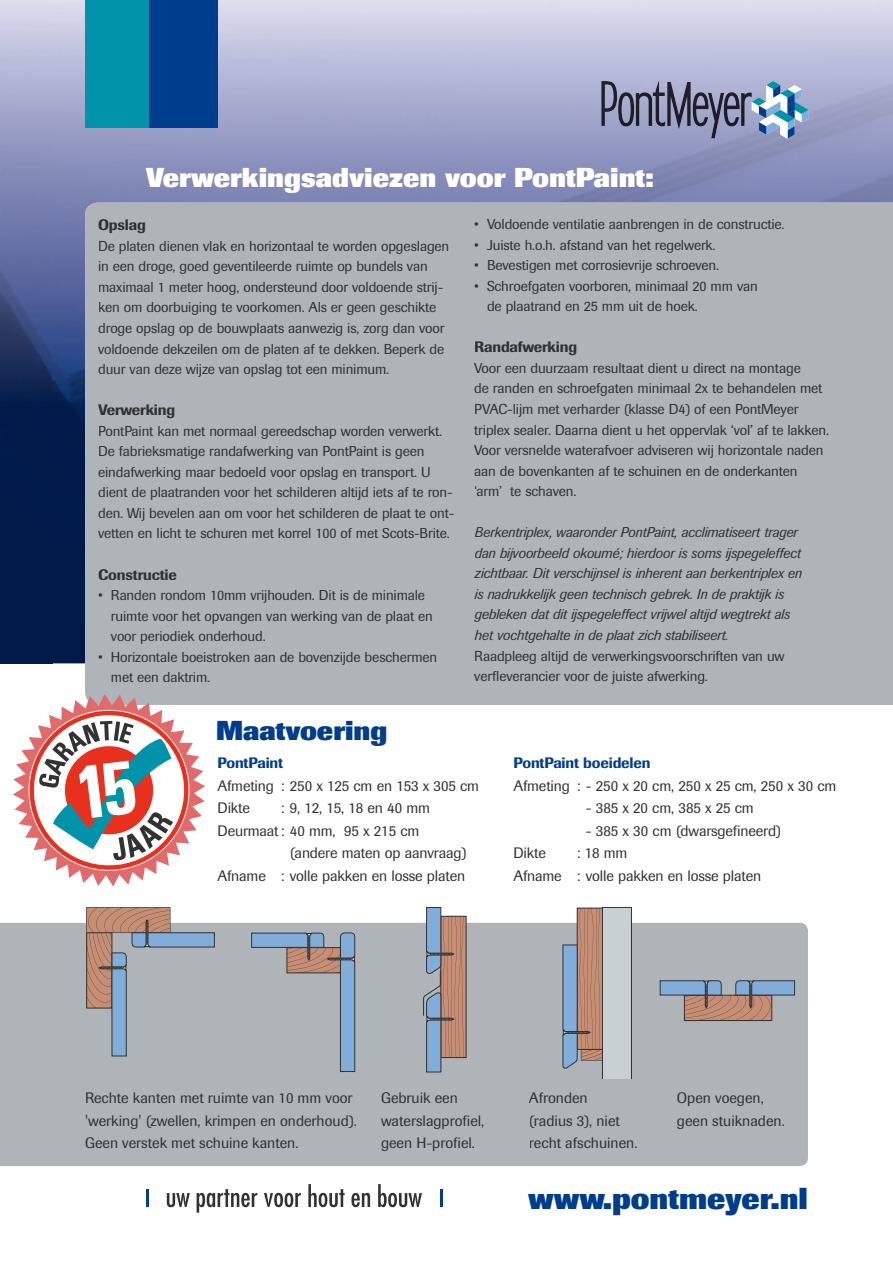
<style>
.page{position:relative;width:893px;height:1263px;background:#fff}
.page>*{position:absolute;margin:0;border:0;box-sizing:border-box;transform-origin:0 0}
.t1{font:800 30px "Imago";color:#003d8d}
.t2{font:800 27px "Imago";color:#fff}
.t3{font:800 27px "Imago";color:#003d8d}
.t4{font:15px/22.5px "Imago";letter-spacing:-.01em;color:#323232}
.t5{font:15px/22.5px "Imago";color:#2f3132}
.t6{font:500 15px "Imago";letter-spacing:-.01em;color:#2f3132}
.t7{font:500 15px "Imago";letter-spacing:-.01em;color:#003d8d}
.t8{font:14.25px/20.5px "Imago";letter-spacing:-.01em;color:#2f3132}
.t9{font:italic 14.25px/20.5px "Imago";letter-spacing:-.01em;color:#2f3132}
</style>
<div class="page">
<img style="left:53px;top:0;width:420px;height:204px">
<img style="left:0;top:0;width:53px;height:663px">
<img style="left:52px;top:204px;width:33px;height:459px">
<div style="left:85px;top:203px;width:808px;height:502px;background:#aeb4b8"></div>
<div style="left:0;top:923px;width:808px;height:243px;background:#aeb4b8"></div>
<div style="left:85px;top:0;width:132px;height:128px;background:#0093a9"></div>
<div style="left:149px;top:0;width:68px;height:128px;background:#003d8d"></div>
<svg style="left:86px;top:907px;width:129px;height:149px;background:#a9a7ab"></svg>
<svg style="left:251px;top:932px;width:105px;height:140px;background:#a2aab4"></svg>
<svg style="left:423px;top:907px;width:41px;height:165px;background:#a19596"></svg>
<svg style="left:562px;top:907px;width:70px;height:171px;background:#b1aaab"></svg>
<svg style="left:660px;top:980px;width:135px;height:41px;background:#9a9498"></svg>
<img style="left:667px;top:82px;width:24px;height:48px">
<img style="left:601px;top:81px;width:16px;height:45px">
<img style="left:724px;top:92px;width:28px;height:34px">
<img style="left:708px;top:93px;width:16px;height:45px">
<img style="left:618px;top:92px;width:16px;height:35px">
<img style="left:636px;top:92px;width:16px;height:34px">
<img style="left:653px;top:80px;width:12px;height:46px">
<img style="left:693px;top:92px;width:16px;height:34px">
<svg style="left:752px;top:81px;width:58px;height:59px"></svg>
<div style="left:99px;top:219px;width:46px;height:14px;background:#aeb4b8"></div>
<div style="left:99px;top:241px;width:350px;height:13px;background:#aeb4b8"></div>
<div style="left:99px;top:261px;width:329px;height:13px;background:#aeb4b8"></div>
<div style="left:99px;top:282px;width:344px;height:13px;background:#aeb4b8"></div>
<div style="left:99px;top:302px;width:337px;height:13px;background:#aeb4b8"></div>
<div style="left:99px;top:323px;width:346px;height:13px;background:#aeb4b8"></div>
<div style="left:98px;top:343px;width:346px;height:13px;background:#aeb4b8"></div>
<div style="left:99px;top:364px;width:289px;height:13px;background:#aeb4b8"></div>
<div style="left:98px;top:405px;width:76px;height:13px;background:#aeb4b8"></div>
<div style="left:99px;top:426px;width:343px;height:13px;background:#aeb4b8"></div>
<div style="left:99px;top:446px;width:325px;height:13px;background:#aeb4b8"></div>
<div style="left:99px;top:467px;width:332px;height:13px;background:#aeb4b8"></div>
<div style="left:99px;top:487px;width:353px;height:13px;background:#aeb4b8"></div>
<div style="left:99px;top:508px;width:355px;height:13px;background:#aeb4b8"></div>
<div style="left:98px;top:528px;width:352px;height:11px;background:#aeb4b8"></div>
<div style="left:99px;top:569px;width:77px;height:11px;background:#aeb4b8"></div>
<div style="left:99px;top:590px;width:326px;height:13px;background:#aeb4b8"></div>
<div style="left:112px;top:611px;width:321px;height:13px;background:#aeb4b8"></div>
<div style="left:111px;top:631px;width:154px;height:13px;background:#aeb4b8"></div>
<div style="left:99px;top:652px;width:338px;height:13px;background:#aeb4b8"></div>
<div style="left:112px;top:672px;width:97px;height:10px;background:#aeb4b8"></div>
<div style="left:475px;top:219px;width:309px;height:13px;background:#aeb4b8"></div>
<div style="left:475px;top:239px;width:240px;height:13px;background:#aeb4b8"></div>
<div style="left:475px;top:260px;width:243px;height:13px;background:#aeb4b8"></div>
<div style="left:475px;top:280px;width:323px;height:14px;background:#aeb4b8"></div>
<div style="left:488px;top:301px;width:209px;height:13px;background:#aeb4b8"></div>
<div style="left:475px;top:342px;width:101px;height:13px;background:#aeb4b8"></div>
<div style="left:474px;top:363px;width:327px;height:13px;background:#aeb4b8"></div>
<div style="left:475px;top:383px;width:347px;height:13px;background:#aeb4b8"></div>
<div style="left:475px;top:404px;width:323px;height:13px;background:#aeb4b8"></div>
<div style="left:474px;top:424px;width:355px;height:13px;background:#aeb4b8"></div>
<div style="left:474px;top:445px;width:350px;height:13px;background:#aeb4b8"></div>
<div style="left:475px;top:465px;width:322px;height:11px;background:#aeb4b8"></div>
<div style="left:475px;top:486px;width:101px;height:10px;background:#aeb4b8"></div>
<div style="left:475px;top:527px;width:324px;height:13px;background:#aeb4b8"></div>
<div style="left:475px;top:548px;width:327px;height:13px;background:#aeb4b8"></div>
<div style="left:474px;top:568px;width:328px;height:13px;background:#aeb4b8"></div>
<div style="left:475px;top:589px;width:309px;height:13px;background:#aeb4b8"></div>
<div style="left:474px;top:609px;width:316px;height:13px;background:#aeb4b8"></div>
<div style="left:475px;top:630px;width:253px;height:13px;background:#aeb4b8"></div>
<div style="left:475px;top:650px;width:310px;height:13px;background:#aeb4b8"></div>
<div style="left:474px;top:671px;width:233px;height:13px;background:#aeb4b8"></div>
<div style="left:86px;top:1093px;width:267px;height:10px;background:#aeb4b8"></div>
<div style="left:86px;top:1115px;width:271px;height:14px;background:#aeb4b8"></div>
<div style="left:86px;top:1138px;width:212px;height:10px;background:#aeb4b8"></div>
<div style="left:382px;top:1092px;width:76px;height:11px;background:#aeb4b8"></div>
<div style="left:381px;top:1115px;width:103px;height:14px;background:#aeb4b8"></div>
<div style="left:382px;top:1138px;width:92px;height:13px;background:#aeb4b8"></div>
<div style="left:529px;top:1093px;width:59px;height:10px;background:#aeb4b8"></div>
<div style="left:530px;top:1115px;width:90px;height:13px;background:#aeb4b8"></div>
<div style="left:530px;top:1138px;width:107px;height:10px;background:#aeb4b8"></div>
<div style="left:678px;top:1092px;width:86px;height:14px;background:#aeb4b8"></div>
<div style="left:678px;top:1115px;width:106px;height:14px;background:#aeb4b8"></div>
<svg style="left:13px;top:694px;width:192px;height:192px"></svg>
<svg style="left:167px;top:1184px;width:255px;height:29px"></svg>
<hr style="left:146px;top:1189px;width:3px;height:18px;background:#003d8d">
<hr style="left:440px;top:1189px;width:3px;height:18px;background:#003d8d">
<h2 class="t2" style="left:146px;top:161px;width:509px">Verwerkingsadviezen voor PontPaint:</h2>
<p class="t6" style="left:98px;top:216px;width:49px">Opslag</p>
<p class="t8" style="left:98px;top:236px;width:353px">De platen dienen vlak en horizontaal te worden opgeslagen in een droge, goed geventileerde ruimte op bundels van maximaal 1 meter hoog, ondersteund door voldoende strij&shy;ken om doorbuiging te voorkomen. Als er geen geschikte droge opslag op de bouwplaats aanwezig is, zorg dan voor voldoende dekzeilen om de platen af te dekken. Beperk de duur van deze wijze van opslag tot een minimum.</p>
<p class="t6" style="left:98px;top:401px;width:79px">Verwerking</p>
<p class="t8" style="left:98px;top:421px;width:358px">PontPaint kan met normaal gereedschap worden verwerkt.<br>De fabrieksmatige randafwerking van PontPaint is geen eindafwerking maar bedoeld voor opslag en transport. U dient de plaatranden voor het schilderen altijd iets af te ron&shy;den. Wij bevelen aan om voor het schilderen de plaat te ont&shy;vetten en licht te schuren met korrel 100 of met Scots-Brite.</p>
<p class="t6" style="left:98px;top:565px;width:80px">Constructie</p>
<p class="t8" style="left:111px;top:585px;width:323px;text-indent:-13px">• Randen rondom 10mm vrijhouden. Dit is de minimale ruimte voor het opvangen van werking van de plaat en voor periodiek onderhoud.</p>
<p class="t8" style="left:111px;top:647px;width:328px;text-indent:-13px">• Horizontale boeistroken aan de bovenzijde beschermen met een daktrim.</p>
<h2 class="t3" style="left:216px;top:714px;width:173px">Maatvoering</h2>
<p class="t8" style="left:474px;top:214px;width:312px">• Voldoende ventilatie aanbrengen in de constructie.</p>
<p class="t8" style="left:474px;top:234px;width:243px">• Juiste h.o.h. afstand van het regelwerk.</p>
<p class="t8" style="left:474px;top:255px;width:246px">• Bevestigen met corrosievrije schroeven.</p>
<p class="t8" style="left:487px;top:275px;width:272px;text-indent:-13px">• Schroefgaten voorboren, minimaal 20 mm van de plaatrand en 25 mm uit de hoek.</p>
<p class="t6" style="left:474px;top:338px;width:104px">Randafwerking</p>
<p class="t8" style="left:474px;top:358px;width:356px">Voor een duurzaam resultaat dient u direct na montage<br>de randen en schroefgaten minimaal 2x te behandelen met PVAC-lijm met verharder (klasse D4) of een PontMeyer triplex sealer. Daarna dient u het oppervlak ‘vol’ af te lakken.<br>Voor versnelde waterafvoer adviseren wij horizontale naden aan de bovenkanten af te schuinen en de onderkanten<br>‘arm’ te schaven.</p>
<p class="t9" style="left:474px;top:522px;width:329px">Berkentriplex, waaronder PontPaint, acclimatiseert trager dan bijvoorbeeld okoumé; hierdoor is soms ijspegeleffect zichtbaar. Dit verschijnsel is inherent aan berkentriplex en is nadrukkelijk geen technisch gebrek. In de praktijk is gebleken dat dit ijspegeleffect vrijwel altijd wegtrekt als het vochtgehalte in de plaat zich stabiliseert.</p>
<p class="t8" style="left:474px;top:645px;width:312px">Raadpleeg altijd de verwerkingsvoorschriften van uw verfleverancier voor de juiste afwerking.</p>
<p class="t7" style="left:218px;top:754px;width:67px">PontPaint</p>
<p class="t4" style="left:218px;top:774px;width:263px">Afmeting : 250 x 125 cm en 153 x 305 cm<br>Dikte</p>
<p class="t4" style="left:281px;top:797px;width:150px">: 9, 12, 15, 18 en 40 mm</p>
<p class="t4" style="left:218px;top:819px;width:203px">Deurmaat : 40 mm, 95 x 215 cm</p>
<p class="t4" style="left:290px;top:842px;width:178px">(andere maten op aanvraag)</p>
<p class="t4" style="left:218px;top:864px;width:249px">Afname : volle pakken en losse platen</p>
<p class="t7" style="left:513px;top:754px;width:139px">PontPaint boeidelen</p>
<p class="t4" style="left:513px;top:774px;width:325px">Afmeting : - 250 x 20 cm, 250 x 25 cm, 250 x 30 cm</p>
<p class="t4" style="left:586px;top:797px;width:169px">- 385 x 20 cm, 385 x 25 cm</p>
<p class="t4" style="left:586px;top:819px;width:197px">- 385 x 30 cm (dwarsgefineerd)</p>
<p class="t4" style="left:513px;top:842px;width:34px">Dikte</p>
<p class="t4" style="left:513px;top:842px;width:249px;text-indent:64px">: 18 mm<br>Afname : volle pakken en losse platen</p>
<p class="t5" style="left:85px;top:1087px;width:273px">Rechte kanten met ruimte van 10 mm voor 'werking' (zwellen, krimpen en onderhoud).<br>Geen verstek met schuine kanten.</p>
<p class="t5" style="left:381px;top:1087px;width:105px">Gebruik een waterslagprofiel, geen H-profiel.</p>
<p class="t5" style="left:529px;top:1087px;width:110px">Afronden<br>(radius 3), niet recht afschuinen.</p>
<p class="t5" style="left:677px;top:1087px;width:109px">Open voegen, geen stuiknaden.</p>
<h1 class="t1" style="left:528px;top:1180px;width:281px">www.pontmeyer.nl</h1>
</div>
